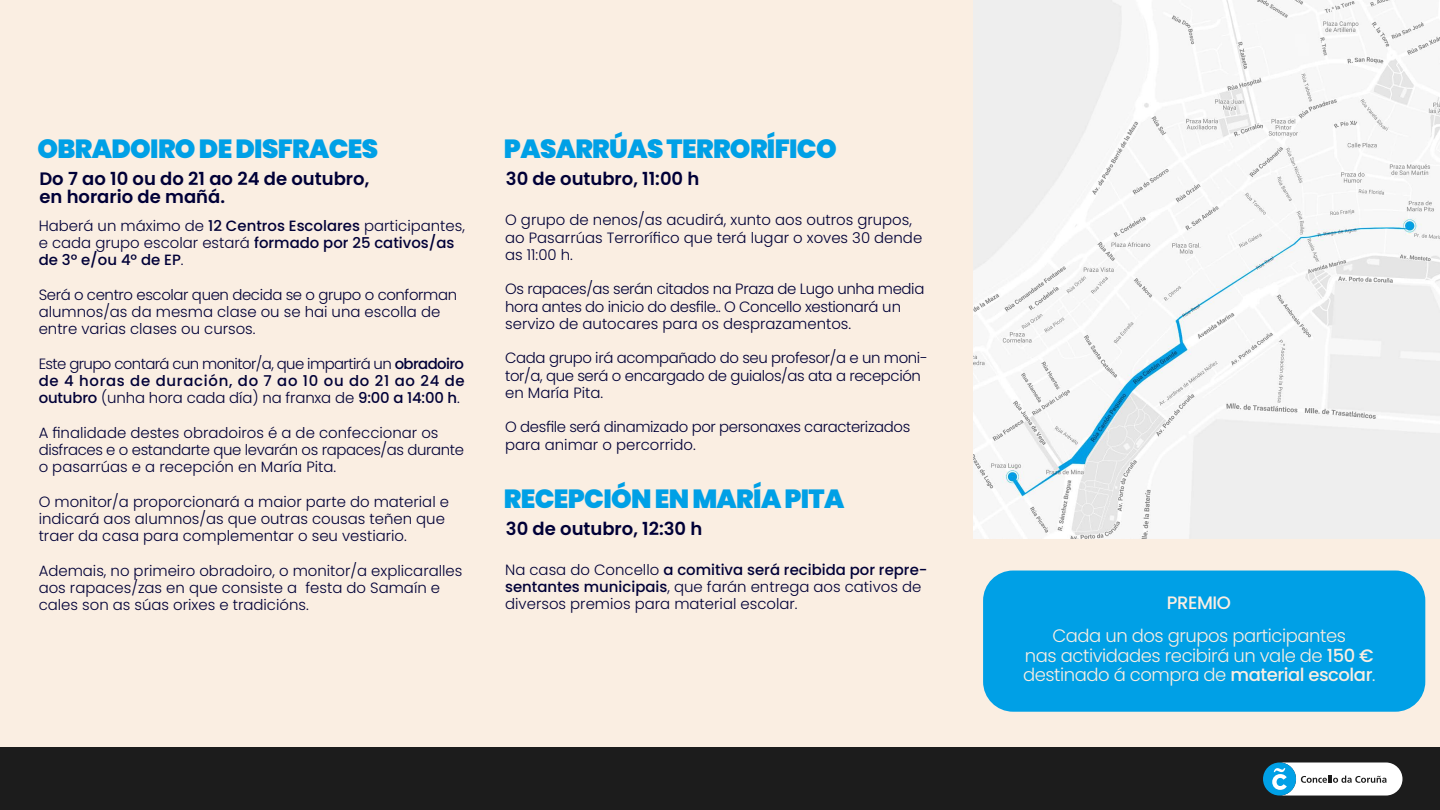
<style>
.page{position:relative;width:1440px;height:810px;background:#faeee2}
.page>*{position:absolute;margin:0;border:0;box-sizing:border-box;transform-origin:0 0}
.t1{font:900 26.25px "Poppins";letter-spacing:-.025em;color:#00a0e6}
.t2{font:300 18px/19.5px "Poppins";letter-spacing:-.025em;color:#faeee2;text-align:center}
.t3{font:600 18px/18px "Poppins";color:#000037}
.t4{font:500 18px "Poppins";letter-spacing:-.025em;color:#faeee2}
.t5{font:300 14.85px/17.2px "Poppins";color:#000037}
.t6{font:300 14.85px/17.2px "Poppins";letter-spacing:-.025em;color:#000037}
.s1{font-weight:500}
</style>
<div class="page">
<div style="left:0;top:747px;width:1440px;height:63px;background:#1c1c1c"></div>
<div style="left:1263px;top:763px;width:33px;height:33px;background:#00a0e6;border-radius:50%"></div>
<svg style="left:1272px;top:763px;width:131px;height:33px"></svg>
<div style="left:983px;top:571px;width:442px;height:141px;background:#00a0e6;border-radius:30px"></div>
<img style="left:973px;top:0;width:467px;height:539px">
<h1 class="t1" style="left:38px;top:133px;width:342px">OBRADOIRO DE DISFRACES</h1>
<h1 class="t1" style="left:504px;top:133px;width:334px">PASARRÚAS TERRORÍFICO</h1>
<p class="t3" style="left:39px;top:170px;width:331px">Do 7 ao 10 ou do 21 ao 24 de outubro, en horario de mañá.</p>
<p class="t3" style="left:506px;top:170px;width:195px">30 de outubro, 11:00 h</p>
<p class="t5" style="left:39px;top:217px;width:428px">Haberá un máximo de <span class="s1">12 Centros Escolares</span> participantes, e cada grupo escolar estará <span class="s1">formado por 25 cativos/as de 3º e/ou 4º de EP</span>.</p>
<p class="t5" style="left:39px;top:286px;width:420px">Será o centro escolar quen decida se o grupo o conforman alumnos/as da mesma clase ou se hai una escolla de entre varias clases ou cursos.</p>
<p class="t5" style="left:39px;top:355px;width:428px;text-align:justify">Este grupo contará cun monitor/a, que impartirá un <span class="s1">obradoiro de 4 horas de duración, do 7 ao 10 ou do 21 ao 24 de outubro</span> (unha hora cada día) na franxa de <span class="s1">9:00 a 14:00 h</span>.</p>
<p class="t5" style="left:39px;top:424px;width:427px">A finalidade destes obradoiros é a de confeccionar os disfraces e o estandarte que levarán os rapaces/as durante o pasarrúas e a recepción en María Pita.</p>
<p class="t5" style="left:39px;top:493px;width:412px">O monitor/a proporcionará a maior parte do material e indicará aos alumnos/as que outras cousas teñen que traer da casa para complementar o seu vestiario.</p>
<p class="t5" style="left:39px;top:562px;width:425px">Ademais, no primeiro obradoiro, o monitor/a explicaralles aos rapaces/zas en que consiste a festa do Samaín e cales son as súas orixes e tradicións.</p>
<p class="t5" style="left:505px;top:212px;width:419px">O grupo de nenos/as acudirá, xunto aos outros grupos, ao Pasarrúas Terrorífico que terá lugar o xoves 30 dende as 11:00 h.</p>
<p class="t6" style="left:505px;top:281px;width:421px">Os rapaces/as serán citados na Praza de Lugo unha media hora antes do inicio do desfile.. O Concello xestionará un servizo de autocares para os desprazamentos.</p>
<p class="t6" style="left:505px;top:350px;width:424px">Cada grupo irá acompañado do seu profesor/a e un moni&shy;tor/a, que será o encargado de guialos/as ata a recepción en María Pita.</p>
<p class="t6" style="left:505px;top:419px;width:407px">O desfile será dinamizado por personaxes caracterizados para animar o percorrido.</p>
<h1 class="t1" style="left:504px;top:483px;width:342px">RECEPCIÓN EN MARÍA PITA</h1>
<p class="t3" style="left:506px;top:519px;width:198px">30 de outubro, 12:30 h</p>
<p class="t5" style="left:505px;top:561px;width:424px">Na casa do Concello <span class="s1">a comitiva será recibida por repre&shy;sentantes municipais</span>, que farán entrega aos cativos de diversos premios para material escolar.</p>
<p class="t4" style="left:1167px;top:592px;width:66px">PREMIO</p>
<p class="t2" style="left:1023px;top:626px;width:354px">Cada un dos grupos participantes<br>nas actividades recibirá un vale de <span class="s1">150 € </span>destinado á compra de <span class="s1">material escolar</span>.</p>
</div>
